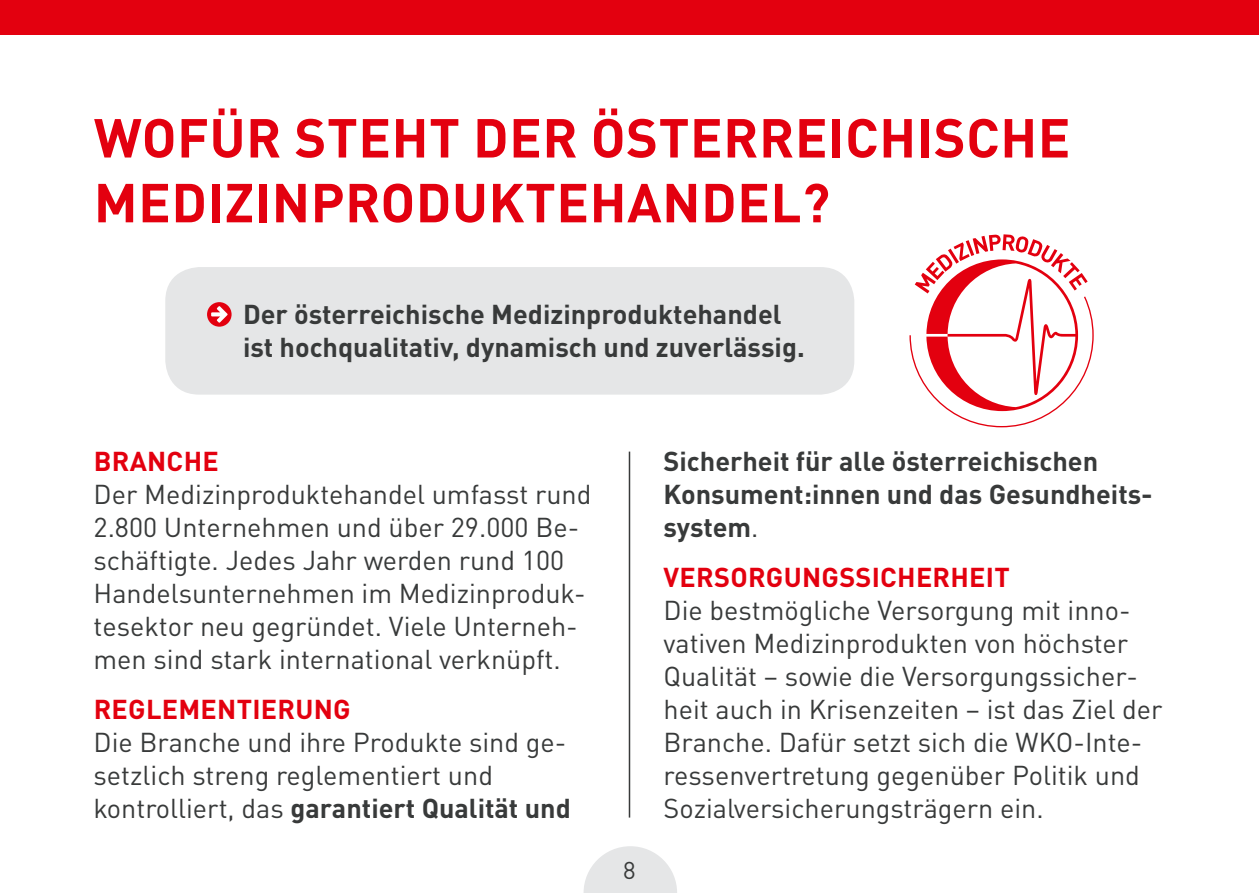
<style>
.page{position:relative;width:1259px;height:893px;background:#fff}
.page>*{position:absolute;margin:0;border:0;box-sizing:border-box;transform-origin:0 0}
.t1{font:700 54px/64.8px "DIN Pro";letter-spacing:.01em;color:#e3000f}
.t2{font:27px/33px "DIN Pro";color:#383a3a}
.t3{font:700 27px/33px "DIN Pro";color:#383a3a}
.t4{font:700 27px "DIN Pro";letter-spacing:.01em;color:#e3000f}
.t5{font:24px "DIN Pro";color:#383a3a}
.s1{font-weight:700}
.s2{font-weight:400}
</style>
<div class="page">
<div style="left:165px;top:267px;width:689px;height:128px;background:#e5e6e7;border-radius:34px"></div>
<svg style="left:207px;top:302px;width:25px;height:25px"></svg>
<svg style="left:909px;top:234px;width:185px;height:194px"></svg>
<svg style="left:583px;top:846px;width:94px;height:47px"></svg>
<hr style="left:629px;top:452px;width:1px;height:366px;background:#383a3a">
<div style="left:0;top:0;width:1259px;height:34px;background:#e3000f"></div>
<h1 class="t1" style="left:94px;top:99px;width:978px">Wofür steht der österreichische<br>Medizinproduktehandel?</h1>
<p class="t3" style="left:243px;top:294px;width:563px">Der österreichische Medizinproduktehandel ist hochqualitativ, dynamisch und zuverlässig.</p>
<p class="t4" style="left:94px;top:439px;width:127px">Branche</p>
<p class="t2" style="left:94px;top:475px;width:499px">Der Medizinproduktehandel umfasst rund 2.800 U nternehmen und über 29.000 Be&shy;schäftigte. Jedes Jahr werden rund 100<br>Handelsunternehmen im Medizinproduk&shy;tesektor neu gegründet. Viele U nterneh&shy;men sind stark international verknüpft.</p>
<p class="t4" style="left:94px;top:686px;width:255px">Reglem entierung</p>
<p class="t2" style="left:94px;top:723px;width:479px">Die Branche und ihre Produkte sind ge&shy;setzlich streng reglementiert und kontrolliert, das <span class="s1">garantiert Qualität und</span></p>
<p class="t5" style="left:623px;top:852px;width:14px">8</p>
<p class="t3" style="left:663px;top:442px;width:491px">Sicherheit für alle österreichischen<br>Konsument:innen und das Gesundheits&shy;system<span class="s2">.</span></p>
<p class="t4" style="left:663px;top:554px;width:348px">Versorgungssicherheit</p>
<p class="t2" style="left:663px;top:591px;width:500px">Die bestmögliche Versorgung mit inno&shy;vativen Medizinprodukten von höchster Qualität – sowie die Versorgungssicher&shy;heit auch in Krisenzeiten – ist das Ziel der Branche. Dafür setzt sich die WKO-I nte&shy;ressenvertretung gegenüber Politik und Sozialversicherungsträgern ein.</p>
</div>
